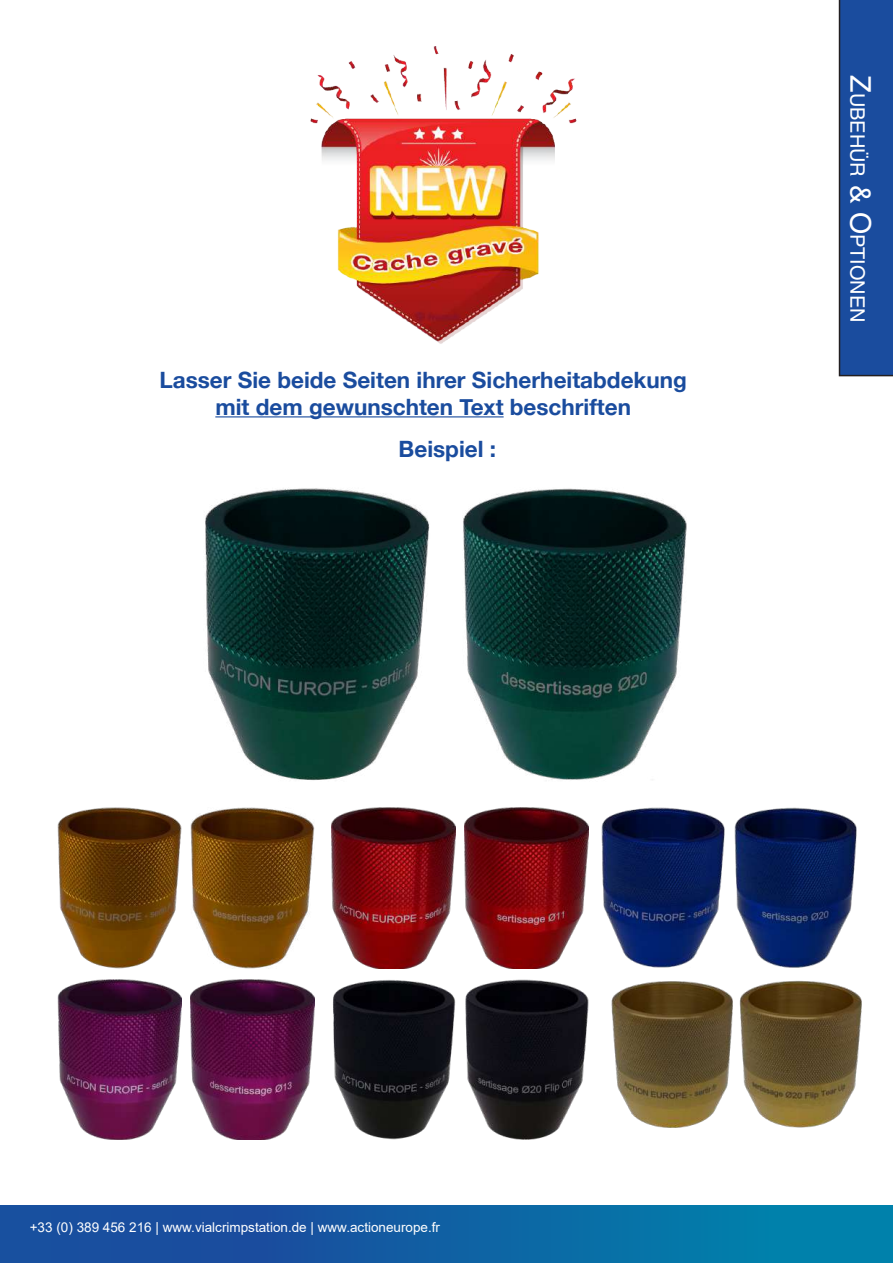
<style>
.page{position:relative;width:893px;height:1263px;background:#fff}
.page>*{position:absolute;margin:0;border:0;box-sizing:border-box;transform-origin:0 0}
.t1{font:700 22.5px/27px "Helvetica Neue";color:#1a4c9e;text-align:center}
.t2{font:19.95px "Helvetica";color:#fff}
.t3{font:13.5px "Arial";color:#fff}
.s1{font-size:28.5px}
</style>
<div class="page">
<div style="left:0;top:1205px;width:893px;height:58px;background:linear-gradient(to right,#1f429c,#0084ac)"></div>
<div style="left:839px;top:0;width:54px;height:376px;background:#1a4c9e"></div>
<img style="left:310px;top:47px;width:267px;height:297px">
<img style="left:205px;top:488px;width:225px;height:293px">
<img style="left:57px;top:979px;width:125px;height:161px">
<img style="left:333px;top:980px;width:123px;height:160px">
<img style="left:57px;top:808px;width:125px;height:160px">
<img style="left:332px;top:808px;width:124px;height:160px">
<img style="left:602px;top:808px;width:123px;height:160px">
<img style="left:190px;top:979px;width:125px;height:161px">
<img style="left:465px;top:979px;width:124px;height:161px">
<img style="left:611px;top:981px;width:122px;height:147px">
<img style="left:739px;top:980px;width:123px;height:148px">
<img style="left:190px;top:808px;width:125px;height:160px">
<img style="left:465px;top:808px;width:124px;height:160px">
<img style="left:735px;top:808px;width:122px;height:160px">
<img style="left:463px;top:488px;width:224px;height:292px">
<hr style="left:215px;top:416px;width:289px;height:1px;background:#1a4c9e">
<p class="t1" style="left:159px;top:366px;width:529px">Lasser Sie beide Seiten ihrer Sicherheitabdekung mit dem gewunschten Text beschriften</p>
<p class="t1" style="left:399px;top:435px;width:99px">Beispiel :</p>
<p class="t2" style="left:869px;top:75px;width:249px;rotate:90deg"><span class="s1">Z</span>ubehür <span class="s1">&amp; O</span>ptionen</p>
<p class="t3" style="left:30px;top:1217px;width:412px">+33 (0) 389 456 216 | www.vialcrimpstation.de | www.actioneurope.fr</p>
</div>
